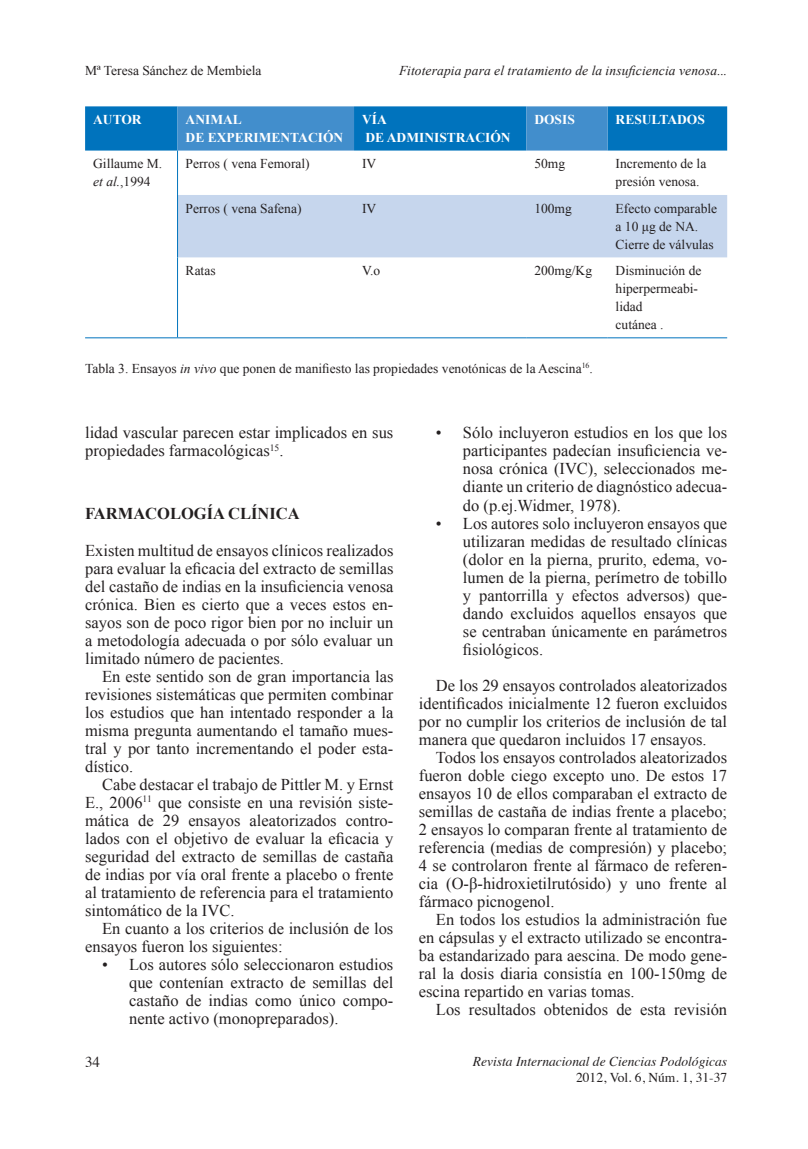
<style>
.page{position:relative;width:808px;height:1149px;background:#fff}
.page>*{position:absolute;margin:0;border:0;box-sizing:border-box;transform-origin:0 0}
.t1{font:16.5px/18px "Times New Roman";color:#231f20;text-align:justify}
.t2{font:700 16.5px "Times New Roman";color:#231f20}
.t3{font:15px "Times";color:#231f20}
.t4{font:13.5px/18px "Times New Roman";color:#231f20}
.t5{font:700 13.5px/18px "Times New Roman";color:#fff}
.t6{font:italic 13.5px "Times New Roman";letter-spacing:.01em;color:#231f20}
.t7{font:italic 13.5px "Times";color:#231f20}
.t8{font:13.5px "Times";color:#231f20}
.s1{font-style:italic}
</style>
<div class="page">
<svg style="left:85px;top:106px;width:642px;height:44px;background:#1c7fc3"></svg>
<div style="left:178px;top:195px;width:549px;height:62px;background:#c6d6ed"></div>
<hr style="left:85px;top:337px;width:93px;height:1px;background:#0073bd">
<hr style="left:178px;top:337px;width:176px;height:1px;background:#0073bd">
<hr style="left:354px;top:337px;width:172px;height:1px;background:#0073bd">
<hr style="left:526px;top:337px;width:81px;height:1px;background:#0073bd">
<hr style="left:607px;top:337px;width:120px;height:1px;background:#0073bd">
<hr style="left:177px;top:150px;width:1px;height:45px;background:#0073bd">
<hr style="left:177px;top:195px;width:1px;height:62px;background:#0073bd">
<hr style="left:177px;top:257px;width:1px;height:80px;background:#0073bd">
<p class="t4" style="left:85px;top:61px;width:178px">Mª Teresa Sánchez de Membiela</p>
<p class="t6" style="left:399px;top:61px;width:330px">Fitoterapia para el tratamiento de la insuficiencia venosa...</p>
<p class="t5" style="left:93px;top:110px;width:50px">AUTOR</p>
<p class="t5" style="left:186px;top:110px;width:159px">ANIMAL<br>DE EXPERIMENTACIÓN</p>
<p class="t5" style="left:362px;top:110px;width:150px">VÍA<br>DE ADMINISTRACIÓN</p>
<p class="t5" style="left:534px;top:110px;width:42px">DOSIS</p>
<p class="t5" style="left:615px;top:110px;width:91px">RESULTADOS</p>
<p class="t4" style="left:93px;top:155px;width:70px">Gillaume M. <span class="s1">et al.</span>,1994</p>
<p class="t4" style="left:186px;top:155px;width:126px">Perros ( vena Femoral)</p>
<p class="t4" style="left:362px;top:155px;width:16px">IV</p>
<p class="t4" style="left:534px;top:155px;width:32px">50mg</p>
<p class="t4" style="left:616px;top:155px;width:92px">Incremento de la presión venosa.</p>
<p class="t4" style="left:186px;top:199px;width:117px">Perros ( vena Safena)</p>
<p class="t4" style="left:362px;top:199px;width:16px">IV</p>
<p class="t4" style="left:534px;top:199px;width:39px">100mg</p>
<p class="t4" style="left:616px;top:199px;width:103px">Efecto comparable a 10 μg de NA.<br>Cierre de válvulas</p>
<p class="t4" style="left:186px;top:261px;width:31px">Ratas</p>
<p class="t4" style="left:362px;top:261px;width:20px">V.o</p>
<p class="t4" style="left:534px;top:261px;width:59px">200mg/Kg</p>
<p class="t4" style="left:616px;top:261px;width:87px">Disminución de hiperpermeabi&shy;lidad<br>cutánea .</p>
<p class="t4" style="left:85px;top:359px;width:509px">Tabla 3. Ensayos <span class="s1">in vivo</span> que ponen de manifiesto las propiedades venotónicas de la Aescina<sup>16</sup>.</p>
<p class="t1" style="left:85px;top:423px;width:310px">lidad vascular parecen estar implicados en sus propiedades farmacológicas<sup>15</sup>.</p>
<p class="t2" style="left:85px;top:502px;width:216px">FARMACOLOGÍA CLÍNICA</p>
<p class="t1" style="left:85px;top:540px;width:310px">Existen multitud de ensayos clínicos realizados para evaluar la eficacia del extracto de semillas del castaño de indias en la insuficiencia venosa crónica. Bien es cierto que a veces estos en&shy;sayos son de poco rigor bien por no incluir un a metodología adecuada o por sólo evaluar un limitado número de pacientes.</p>
<p class="t1" style="left:85px;top:666px;width:310px;text-indent:17px">En este sentido son de gran importancia las revisiones sistemáticas que permiten combinar los estudios que han intentado responder a la misma pregunta aumentando el tamaño mues&shy;tral y por tanto incrementando el poder esta&shy;dístico.</p>
<p class="t1" style="left:85px;top:774px;width:310px;text-indent:17px">Cabe destacar el trabajo de Pittler M. y Ernst E., 2006<sup>11</sup> que consiste en una revisión siste&shy;mática de 29 ensayos aleatorizados contro&shy;lados con el objetivo de evaluar la eficacia y seguridad del extracto de semillas de castaña de indias por vía oral frente a placebo o frente al tratamiento de referencia para el tratamiento sintomático de la IVC.</p>
<p class="t1" style="left:85px;top:918px;width:310px;text-indent:17px">En cuanto a los criterios de inclusión de los ensayos fueron los siguientes:</p>
<p class="t1" style="left:129px;top:954px;width:266px;text-indent:-27px">• Los autores sólo seleccionaron estudios que contenían extracto de semillas del castaño de indias como único compo&shy;nente activo (monopreparados).</p>
<p class="t1" style="left:463px;top:423px;width:266px;text-indent:-27px">• Sólo incluyeron estudios en los que los participantes padecían insuficiencia ve&shy;nosa crónica (IVC), seleccionados me&shy;diante un criterio de diagnóstico adecua&shy;do (p.ej.Widmer, 1978).</p>
<p class="t1" style="left:463px;top:513px;width:266px;text-indent:-27px">• Los autores solo incluyeron ensayos que utilizaran medidas de resultado clínicas (dolor en la pierna, prurito, edema, vo&shy;lumen de la pierna, perímetro de tobillo y pantorrilla y efectos adversos) que&shy;dando excluidos aquellos ensayos que se centraban únicamente en parámetros fisiológicos.</p>
<p class="t1" style="left:419px;top:675px;width:310px;text-indent:17px">De los 29 ensayos controlados aleatorizados identificados inicialmente 12 fueron excluidos por no cumplir los criterios de inclusión de tal manera que quedaron incluidos 17 ensayos.</p>
<p class="t1" style="left:419px;top:747px;width:310px;text-indent:17px">Todos los ensayos controlados aleatorizados fueron doble ciego excepto uno. De estos 17 ensayos 10 de ellos comparaban el extracto de semillas de castaña de indias frente a placebo; 2 ensayos lo comparan frente al tratamiento de referencia (medias de compresión) y placebo; 4 se controlaron frente al fármaco de referen&shy;cia (O-β-hidroxietilrutósido) y uno frente al fármaco picnogenol.</p>
<p class="t1" style="left:419px;top:909px;width:310px;text-indent:17px">En todos los estudios la administración fue en cápsulas y el extracto utilizado se encontra&shy;ba estandarizado para aescina. De modo gene&shy;ral la dosis diaria consistía en 100-150mg de escina repartido en varias tomas.</p>
<p class="t1" style="left:436px;top:999px;width:293px">Los resultados obtenidos de esta revisión</p>
<p class="t3" style="left:85px;top:1047px;width:16px">34</p>
<p class="t7" style="left:473px;top:1048px;width:256px">Revista Internacional de Ciencias Podológicas</p>
<p class="t8" style="left:576px;top:1064px;width:153px">2012, Vol. 6, Núm. 1, 31-37</p>
</div>
